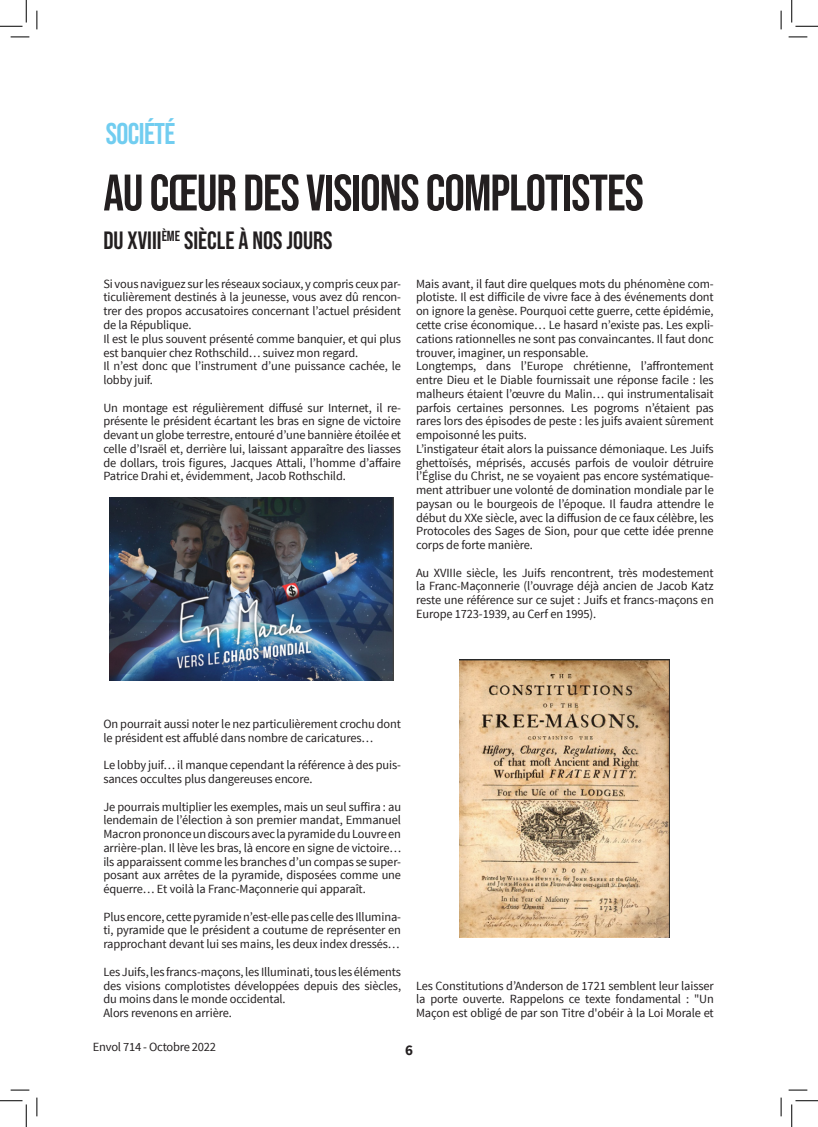
<style>
.page{position:relative;width:818px;height:1127px;background:#fff}
.page>*{position:absolute;margin:0;border:0;box-sizing:border-box;transform-origin:0 0}
.t1{font:51.25px "Bebas Neue";letter-spacing:-.02em;color:#231f20}
.t2{font:30px "Bebas Neue";letter-spacing:-.02em;color:#71cdf0}
.t3{font:25px "Bebas Neue";color:#231f20}
.t4{font:700 15px "Source Sans Pro";color:#231f20}
.t5{font:12.5px/13.8px "Source Sans Pro";letter-spacing:-.01em;color:#231f20}
</style>
<div class="page">
<img style="left:110px;top:498px;width:284px;height:182px">
<img style="left:460px;top:659px;width:210px;height:278px">
<svg style="left:11px;top:36px;width:18px;height:2px"></svg>
<svg style="left:788px;top:36px;width:19px;height:2px"></svg>
<svg style="left:11px;top:1089px;width:18px;height:1px"></svg>
<svg style="left:788px;top:1089px;width:19px;height:1px"></svg>
<svg style="left:36px;top:11px;width:2px;height:18px"></svg>
<svg style="left:36px;top:1097px;width:2px;height:18px"></svg>
<svg style="left:780px;top:11px;width:2px;height:18px"></svg>
<svg style="left:780px;top:1097px;width:2px;height:18px"></svg>
<svg style="left:0;top:0;width:27px;height:27px"></svg>
<svg style="left:0;top:1100px;width:27px;height:26px"></svg>
<svg style="left:791px;top:0;width:27px;height:27px"></svg>
<svg style="left:791px;top:1100px;width:27px;height:26px"></svg>
<h2 class="t2" style="left:106px;top:116px;width:71px">SOCIÉTÉ</h2>
<h1 class="t1" style="left:103px;top:164px;width:542px">AU CŒUR DES VISIONS COMPLOTISTES</h1>
<h3 class="t3" style="left:103px;top:226px;width:231px">DU XVIII<sup>ÈME</sup> SIÈCLE À NOS JOURS</h3>
<p class="t5" style="left:103px;top:277px;width:299px">Si vous naviguez sur les réseaux sociaux, y compris ceux par&shy;ticulièrement destinés à la jeunesse, vous avez dû rencon&shy;trer des propos accusatoires concernant l’actuel président de la République.<br>Il est le plus souvent présenté comme banquier, et qui plus est banquier chez Rothschild… suivez mon regard.<br>Il n’est donc que l’instrument d’une puissance cachée, le lobby juif.</p>
<p class="t5" style="left:103px;top:400px;width:299px;text-align:justify">Un montage est régulièrement diffusé sur Internet, il re&shy;présente le président écartant les bras en signe de victoire devant un globe terrestre, entouré d’une bannière étoilée et celle d’Israël et, derrière lui, laissant apparaître des liasses de dollars, trois figures, Jacques Attali, l’homme d’affaire Patrice Drahi et, évidemment, Jacob Rothschild.</p>
<p class="t5" style="left:416px;top:277px;width:299px">Mais avant, il faut dire quelques mots du phénomène com&shy;plotiste. Il est difficile de vivre face à des événements dont on ignore la genèse. Pourquoi cette guerre, cette épidémie, cette crise économique… Le hasard n’existe pas. Les expli&shy;cations rationnelles ne sont pas convaincantes. Il faut donc trouver, imaginer, un responsable.<br>Longtemps, dans l’Europe chrétienne, l’affrontement entre Dieu et le Diable fournissait une réponse facile : les malheurs étaient l’œuvre du Malin… qui instrumentalisait parfois certaines personnes. Les pogroms n’étaient pas rares lors des épisodes de peste : les juifs avaient sûrement empoisonné les puits.<br>L’instigateur était alors la puissance démoniaque. Les Juifs ghettoïsés, méprisés, accusés parfois de vouloir détruire l’Église du Christ, ne se voyaient pas encore systématique&shy;ment attribuer une volonté de domination mondiale par le paysan ou le bourgeois de l’époque. Il faudra attendre le début du XXe siècle, avec la diffusion de ce faux célèbre, les Protocoles des Sages de Sion, pour que cette idée prenne corps de forte manière.</p>
<p class="t5" style="left:416px;top:565px;width:299px;text-align:justify">Au XVIIIe siècle, les Juifs rencontrent, très modestement la Franc-Maçonnerie (l’ouvrage déjà ancien de Jacob Katz reste une référence sur ce sujet : Juifs et francs-maçons en Europe 1723-1939, au Cerf en 1995).</p>
<p class="t5" style="left:103px;top:717px;width:299px">On pourrait aussi noter le nez particulièrement crochu dont le président est affublé dans nombre de caricatures…</p>
<p class="t5" style="left:103px;top:758px;width:299px">Le lobby juif… il manque cependant la référence à des puis&shy;sances occultes plus dangereuses encore.</p>
<p class="t5" style="left:103px;top:799px;width:299px;text-align:justify">Je pourrais multiplier les exemples, mais un seul suffira : au lendemain de l’élection à son premier mandat, Emmanuel Macron prononce un discours avec la pyramide du Louvre en arrière-plan. Il lève les bras, là encore en signe de victoire… ils apparaissent comme les branches d’un compas se super&shy;posant aux arrêtes de la pyramide, disposées comme une équerre… Et voilà la Franc-Maçonnerie qui apparaît.</p>
<p class="t5" style="left:103px;top:909px;width:299px;text-align:justify">Plus encore, cette pyramide n’est-elle pas celle des Illumina&shy;ti, pyramide que le président a coutume de représenter en rapprochant devant lui ses mains, les deux index dressés…</p>
<p class="t5" style="left:103px;top:964px;width:299px">Les Juifs, les francs-maçons, les Illuminati, tous les éléments des visions complotistes développées depuis des siècles, du moins dans le monde occidental.<br>Alors revenons en arrière.</p>
<p class="t5" style="left:416px;top:978px;width:299px;text-align:justify">Les Constitutions d’Anderson de 1721 semblent leur laisser la porte ouverte. Rappelons ce texte fondamental : "Un Maçon est obligé de par son Titre d'obéir à la Loi Morale et</p>
<p class="t5" style="left:93px;top:1040px;width:125px">Envol 714 - Octobre 2022</p>
<p class="t4" style="left:405px;top:1039px;width:9px">6</p>
</div>
